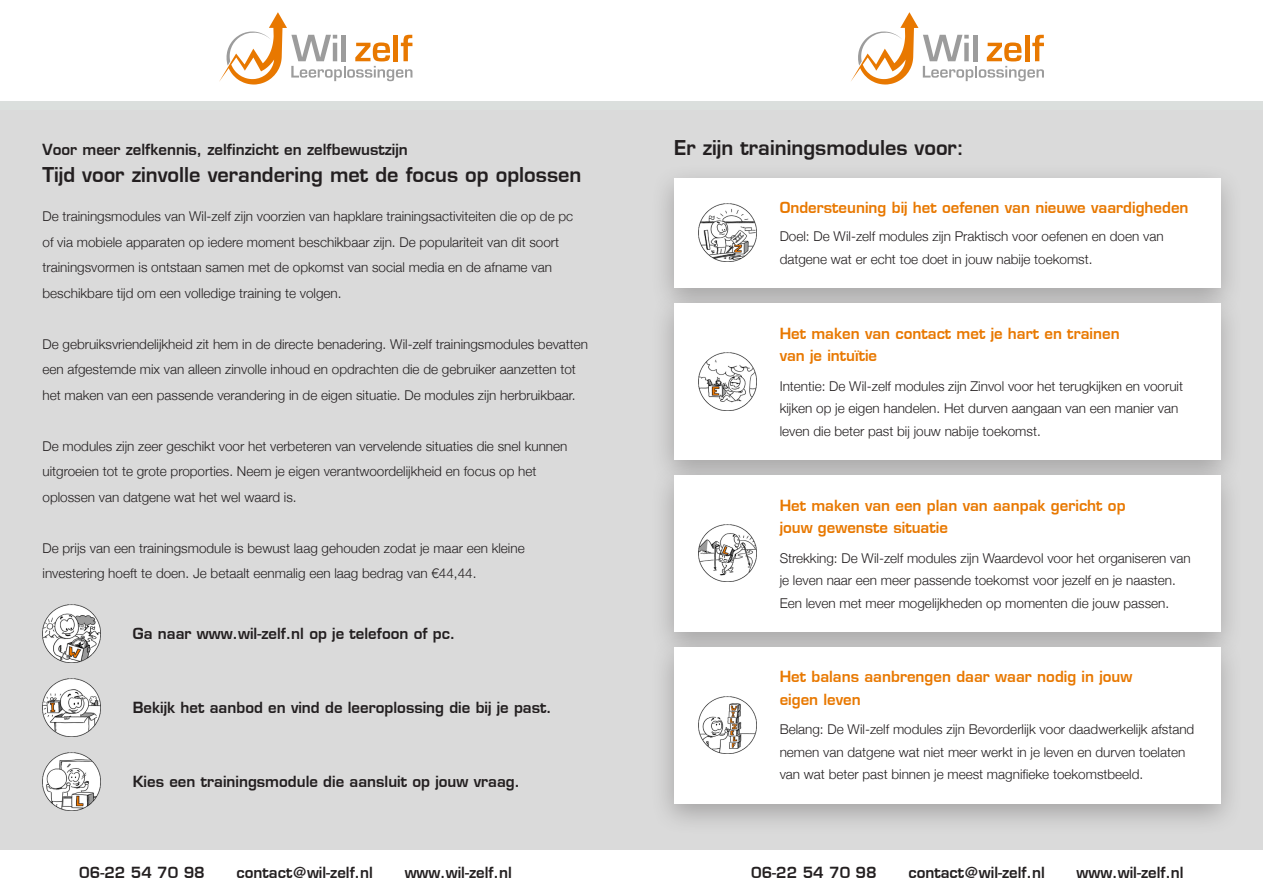
<style>
.page{position:relative;width:1263px;height:893px;background:#fff}
.page>*{position:absolute;margin:0;border:0;box-sizing:border-box;transform-origin:0 0}
.t1{font:19.95px "Square 721 Dm Normal";color:#231f20}
.t2{font:15px "Square 721 Dm Normal";color:#231f20}
.t3{font:15px "Square 721 Dm Normal";color:#e87800}
.t4{font:300 13.5px/25.5px "Helvetica Neue";color:#231f20}
</style>
<div class="page">
<div style="left:0;top:109px;width:1263px;height:741px;background:#dadada"></div>
<div style="left:0;top:101px;width:1263px;height:8px;background:#dbdfdd"></div>
<svg style="left:851px;top:12px;width:193px;height:73px"></svg>
<svg style="left:219px;top:12px;width:193px;height:73px"></svg>
<div style="left:650px;top:162px;width:594px;height:158px;background:#231f20;opacity:.3"></div>
<div style="left:674px;top:178px;width:546px;height:109px;background:#fff"></div>
<div style="left:650px;top:287px;width:594px;height:205px;background:#231f20;opacity:.3"></div>
<div style="left:674px;top:303px;width:546px;height:156px;background:#fff"></div>
<div style="left:650px;top:459px;width:594px;height:205px;background:#231f20;opacity:.3"></div>
<div style="left:674px;top:475px;width:546px;height:156px;background:#fff"></div>
<div style="left:650px;top:632px;width:594px;height:204px;background:#231f20;opacity:.3"></div>
<div style="left:674px;top:647px;width:546px;height:156px;background:#fff"></div>
<img style="left:43px;top:679px;width:57px;height:57px">
<img style="left:43px;top:605px;width:57px;height:57px">
<img style="left:43px;top:753px;width:57px;height:57px">
<img style="left:698px;top:696px;width:58px;height:58px">
<img style="left:698px;top:353px;width:58px;height:57px">
<img style="left:698px;top:524px;width:58px;height:58px">
<img style="left:698px;top:204px;width:58px;height:57px">
<p class="t2" style="left:43px;top:140px;width:367px">Voor meer zelfkennis, zelfinzicht en zelfbewustzijn</p>
<p class="t1" style="left:43px;top:162px;width:540px">Tijd voor zinvolle verandering met de focus op oplossen</p>
<p class="t4" style="left:43px;top:203px;width:532px">De trainingsmodules van Wil-zelf zijn voorzien van hapklare trainingsactiviteiten die op de pc of via mobiele apparaten op iedere moment beschikbaar zijn. De populariteit van dit soort trainingsvormen is ontstaan samen met de opkomst van social media en de afname van beschikbare tijd om een volledige training te volgen.</p>
<p class="t4" style="left:43px;top:330px;width:547px">De gebruiksvriendelijkheid zit hem in de directe benadering. Wil-zelf trainingsmodules bevatten een afgestemde mix van alleen zinvolle inhoud en opdrachten die de gebruiker aanzetten tot het maken van een passende verandering in de eigen situatie. De modules zijn herbruikbaar.</p>
<p class="t4" style="left:43px;top:432px;width:526px">De modules zijn zeer geschikt voor het verbeteren van vervelende situaties die snel kunnen uitgroeien tot te grote proporties. Neem je eigen verantwoordelijkheid en focus op het oplossen van datgene wat het wel waard is.</p>
<p class="t4" style="left:43px;top:534px;width:484px">De prijs van een trainingsmodule is bewust laag gehouden zodat je maar een kleine investering hoeft te doen. Je betaalt eenmalig een laag bedrag van €44,44.</p>
<p class="t2" style="left:133px;top:624px;width:324px">Ga naar www.wil-zelf.nl op je telefoon of pc.</p>
<p class="t2" style="left:133px;top:698px;width:420px">Bekijk het aanbod en vind de leeroplossing die bij je past.</p>
<p class="t2" style="left:133px;top:772px;width:389px">Kies een trainingsmodule die aansluit op jouw vraag.</p>
<p class="t1" style="left:674px;top:135px;width:291px">Er zijn trainingsmodules voor:</p>
<p class="t3" style="left:780px;top:198px;width:410px">Ondersteuning bij het oefenen van nieuwe vaardigheden</p>
<p class="t4" style="left:780px;top:224px;width:385px;line-height:22.5px">Doel: De Wil-zelf modules zijn Praktisch voor oefenen en doen van datgene wat er echt toe doet in jouw nabije toekomst.</p>
<p class="t3" style="left:780px;top:324px;width:341px">Het maken van contact met je hart en trainen</p>
<p class="t3" style="left:780px;top:346px;width:99px">van je intuïtie</p>
<p class="t4" style="left:780px;top:373px;width:405px;line-height:22.5px">Intentie: De Wil-zelf modules zijn Zinvol voor het terugkijken en vooruit kijken op je eigen handelen. Het durven aangaan van een manier van leven die beter past bij jouw nabije toekomst.</p>
<p class="t3" style="left:780px;top:496px;width:347px">Het maken van een plan van aanpak gericht op</p>
<p class="t3" style="left:780px;top:518px;width:170px">jouw gewenste situatie</p>
<p class="t4" style="left:780px;top:545px;width:412px;line-height:22.5px">Strekking: De Wil-zelf modules zijn Waardevol voor het organiseren van je leven naar een meer passende toekomst voor jezelf en je naasten.<br>Een leven met meer mogelijkheden op momenten die jouw passen.</p>
<p class="t3" style="left:780px;top:667px;width:354px">Het balans aanbrengen daar waar nodig in jouw</p>
<p class="t3" style="left:780px;top:690px;width:82px">eigen leven</p>
<p class="t4" style="left:780px;top:717px;width:416px;line-height:22.5px">Belang: De Wil-zelf modules zijn Bevorderlijk voor daadwerkelijk afstand nemen van datgene wat niet meer werkt in je leven en durven toelaten van wat beter past binnen je meest magnifieke toekomstbeeld.</p>
<p class="t2" style="left:79px;top:863px;width:127px">06-22 54 70 98</p>
<p class="t2" style="left:236px;top:863px;width:138px">contact@wil-zelf.nl</p>
<p class="t2" style="left:405px;top:863px;width:109px">www.wil-zelf.nl</p>
<p class="t2" style="left:751px;top:863px;width:127px">06-22 54 70 98</p>
<p class="t2" style="left:908px;top:863px;width:138px">contact@wil-zelf.nl</p>
<p class="t2" style="left:1076px;top:863px;width:109px">www.wil-zelf.nl</p>
</div>
